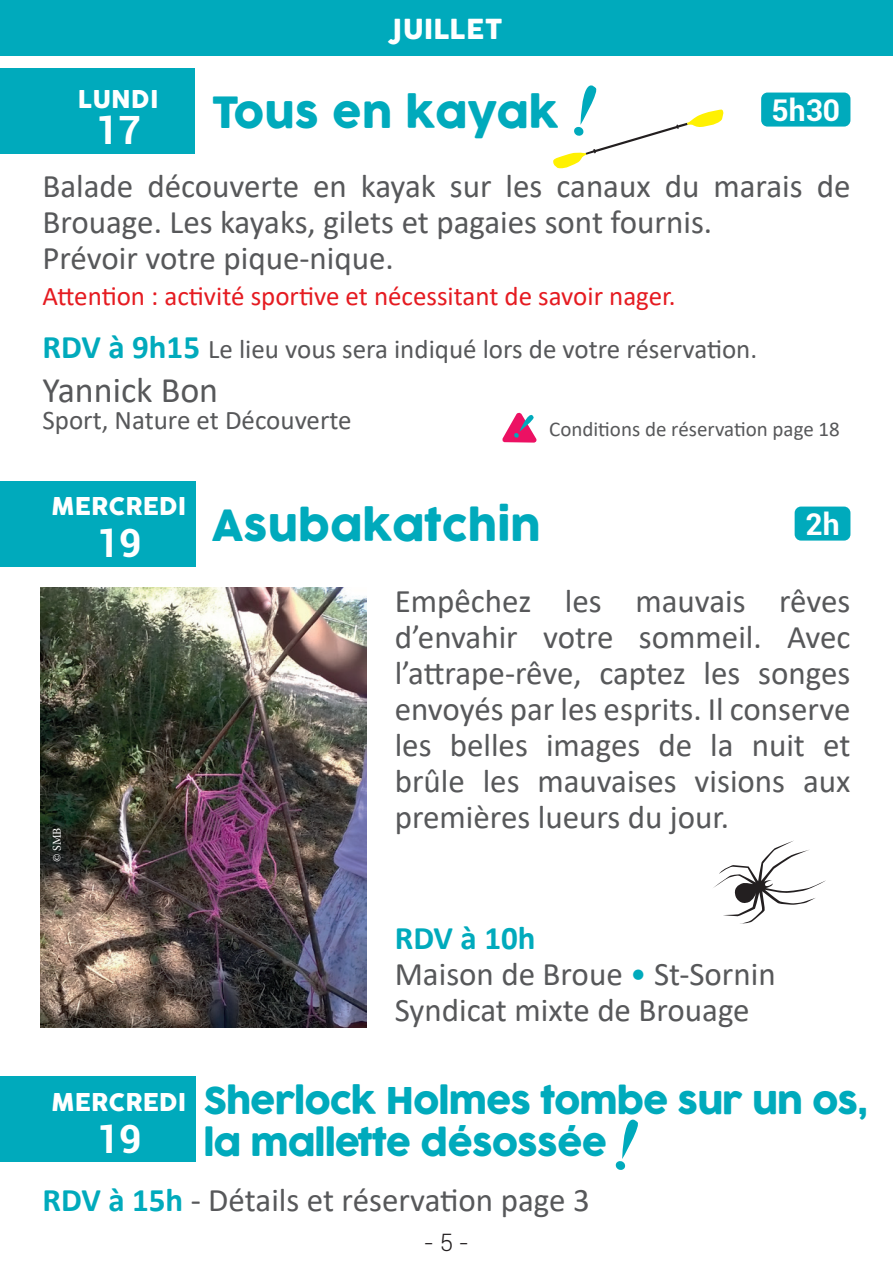
<style>
.page{position:relative;width:893px;height:1276px;background:#fff}
.page>*{position:absolute;margin:0;border:0;box-sizing:border-box;transform-origin:0 0}
.t1{font:42px "Cocogoose";color:#00aabc}
.t2{font:700 39px "Roboto";color:#fff}
.t3{font:36px/42px "Cocogoose";letter-spacing:-.03em;color:#00aabc}
.t4{font:36px "Calibri";color:#57585a}
.t5{font:33px/36px "Calibri";color:#57585a}
.t6{font:700 30px "Roboto";color:#fff}
.t7{font:27px/52.5px "Calibri";color:#e51b21}
.t8{font:27px "Calibri";color:#57585a}
.t9{font:27px "Cocogoose";letter-spacing:.01em;color:#fff}
.t10{font:24px "Cocogoose";letter-spacing:.01em;color:#fff}
.t11{font:300 24px "Roboto";color:#231f20}
.t12{font:21px "Calibri";color:#57585a}
.t13{font:12px "Minion Pro";color:#fff}
.s1{font-weight:700;font-size:33px;color:#00aabc}
.s2{color:#57585a}
.s3{font-weight:700;color:#00aabc}
.s4{color:#00aabc}
</style>
<div class="page">
<div style="left:0;top:0;width:893px;height:55px;background:#00aabc"></div>
<div style="left:0;top:68px;width:195px;height:85px;background:#00aabc"></div>
<div style="left:0;top:481px;width:196px;height:85px;background:#00aabc"></div>
<div style="left:0;top:1076px;width:196px;height:85px;background:#00aabc"></div>
<div style="left:761px;top:93px;width:89px;height:34px;background:#00aabc;border-radius:6px"></div>
<svg style="left:502px;top:412px;width:35px;height:31px"></svg>
<img style="left:40px;top:587px;width:327px;height:440px">
<svg style="left:713px;top:840px;width:113px;height:83px"></svg>
<div style="left:795px;top:506px;width:55px;height:34px;background:#00aabc;border-radius:6px"></div>
<svg style="left:553px;top:85px;width:171px;height:84px"></svg>
<svg style="left:615px;top:1119px;width:23px;height:51px"></svg>
<p class="t9" style="left:390px;top:11px;width:114px">JUILLET</p>
<p class="t10" style="left:78px;top:82px;width:82px">LUNDI</p>
<p class="t2" style="left:96px;top:102px;width:46px">17</p>
<p class="t1" style="left:211px;top:83px;width:349px">Tous en kayak</p>
<p class="t5" style="left:43px;top:167px;width:809px">Balade découverte en kayak sur les canaux du marais de<br>Brouage. Les kayaks, gilets et pagaies sont fournis.<br>Prévoir votre pique-nique.</p>
<p class="t7" style="left:43px;top:269px;width:716px">Attention : activité sportive et nécessitant de savoir nager.<br><span class="s1">RDV à 9h15</span> <span class="s2">Le lieu vous sera indiqué lors de votre réservation.</span></p>
<p class="t4" style="left:43px;top:365px;width:177px">Yannick Bon</p>
<p class="t8" style="left:43px;top:401px;width:311px">Sport, Nature et Découverte</p>
<p class="t6" style="left:771px;top:89px;width:70px">5h30</p>
<p class="t12" style="left:549px;top:414px;width:292px">Conditions de réservation page 18</p>
<p class="t10" style="left:52px;top:490px;width:136px">MERCREDI</p>
<p class="t2" style="left:97px;top:516px;width:46px">19</p>
<p class="t13" style="left:49px;top:862px;width:36px;rotate:-90deg">© SMB</p>
<p class="t1" style="left:211px;top:496px;width:331px">Asubakatchin</p>
<p class="t6" style="left:805px;top:503px;width:36px">2h</p>
<p class="t5" style="left:395px;top:582px;width:457px;text-align:justify">Empêchez les mauvais rêves d’envahir votre sommeil. Avec l’attrape-rêve, captez les songes envoyés par les esprits. Il conserve les belles images de la nuit et brûle les mauvaises visions aux premières lueurs du jour.</p>
<p class="t5" style="left:395px;top:919px;width:382px"><span class="s3">RDV à 10h<br></span>Maison de Broue <span class="s4">•</span> St-Sornin<br>Syndicat mixte de Brouage</p>
<p class="t10" style="left:52px;top:1085px;width:136px">MERCREDI</p>
<p class="t2" style="left:97px;top:1111px;width:46px">19</p>
<p class="t3" style="left:204px;top:1081px;width:666px">Sherlock Holmes tombe sur un os, la mallette désossée</p>
<p class="t5" style="left:43px;top:1181px;width:549px"><span class="s3">RDV à 15h</span> - Détails et réservation page 3</p>
<p class="t11" style="left:424px;top:1226px;width:47px">- 5 -</p>
</div>
